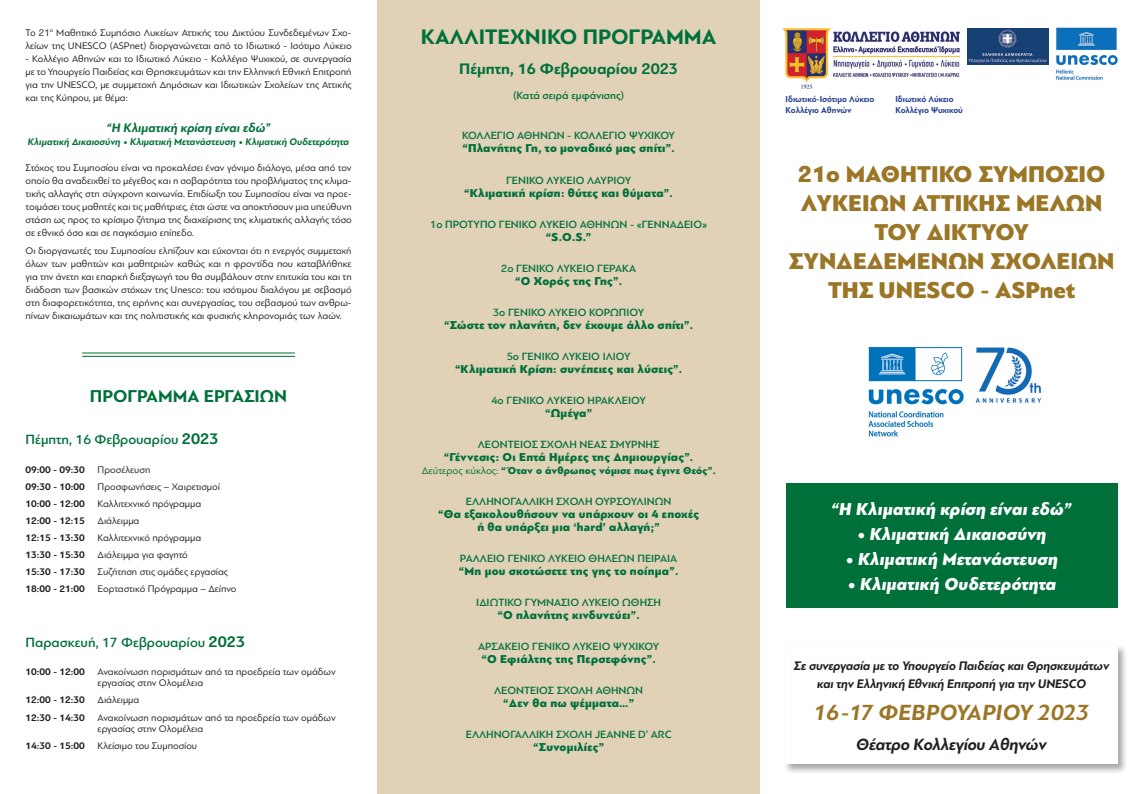
<style>
.page{position:relative;width:1143px;height:794px;background:#fff}
.page>*{position:absolute;margin:0;border:0;box-sizing:border-box;transform-origin:0 0}
.t1{font:900 24px/29px "PF Bague Sans Pro";color:#9a7626;text-align:center}
.t2{font:italic 700 23px "PF Bague Sans Pro";letter-spacing:.01em;color:#9a7626}
.t3{font:700 22px "PF Bague Sans Pro";color:#00703a}
.t4{font:italic 900 18px "PF Bague Sans Pro";letter-spacing:.01em;color:#fff}
.t5{font:700 18px "PF Bague Sans Pro";color:#00703a}
.t6{font:italic 700 17px "PF Bague Sans Pro";letter-spacing:-.015em;color:#231f20}
.t7{font:700 16px "PF Bague Sans Pro";color:#00703a}
.t8{font:500 14px "PF Bague Sans Pro";color:#00703a}
.t9{font:italic 700 13px/18px "PF Bague Sans Pro";letter-spacing:-.01em;color:#231f20;text-align:center}
.t10{font:italic 700 13px "PF Bague Sans Pro";color:#00703a}
.t11{font:900 12px/13px "PF Bague Sans Pro";letter-spacing:.02em;color:#00703a;text-align:center}
.t12{font:500 11px "PF Bague Sans Pro";color:#00703a}
.t13{font:900 10.5px "PF Bague Sans Pro";letter-spacing:.02em;color:#00703a}
.t14{font:10px/13px "PF Bague Sans Pro";color:#231f20}
.t15{font:700 10px "PF Bague Sans Pro";color:#231f20}
.t16{font:italic 700 10px "PF Bague Sans Pro";color:#00703a}
.t17{font:700 9px/10.8px "PF Bague Sans Pro";color:#253f8e;scale:.95 1}
.s1{font-weight:700;font-size:16px}
.s2{font-weight:400}
</style>
<div class="page">
<div style="left:377px;top:0;width:383px;height:794px;background:#e0d1b7"></div>
<img style="left:782px;top:28px;width:179px;height:61px">
<img style="left:1056px;top:28px;width:62px;height:52px">
<div style="left:785px;top:483px;width:332px;height:125px;background:#00703a"></div>
<img style="left:786px;top:647px;width:340px;height:125px">
<div style="left:785px;top:646px;width:332px;height:118px;background:#fff"></div>
<img style="left:967px;top:28px;width:81px;height:37px">
<hr style="left:82px;top:353px;width:213px;height:1px;background:#00703a">
<hr style="left:82px;top:356px;width:213px;height:1px;background:#00703a">
<img style="left:868px;top:347px;width:173px;height:89px">
<p class="t14" style="left:26px;top:26px;width:327px">Το 21<sup>ο</sup> Μαθητικό Συμπόσιο Λυκείων Αττικής του Δικτύου Συνδεδεμένων Σχο&shy;λείων της UNESCΟ (ASPnet) διοργανώνεται από το Ιδιωτικό - Ισότιμο Λύκειο</p>
<p class="t14" style="left:26px;top:52px;width:327px;text-align:justify">- Κολλέγιο Αθηνών και το Ιδιωτικό Λύκειο - Κολλέγιο Ψυχικού, σε συνεργασία με το Υπουργείο Παιδείας και Θρησκευμάτων και την Ελληνική Εθνική Επιτροπή για την UNESCO, με συμμετοχή Δημόσιων και Ιδιωτικών Σχολείων της Αττικής και της Κύπρου, με θέμα:</p>
<h3 class="t10" style="left:107px;top:119px;width:165px">“Η Κλιματική κρίση είναι εδώ”</h3>
<p class="t16" style="left:28px;top:135px;width:323px">Κλιματική ∆ικαιοσύνη • Κλιματική Μετανάστευση • Κλιματική Ουδετερότητα</p>
<p class="t14" style="left:26px;top:161px;width:327px;text-align:justify">Στόχος του Συμποσίου είναι να προκαλέσει έναν γόνιμο διάλογο, μέσα από τον οποίο θα αναδειχθεί το μέγεθος και η σοβαρότητα του προβλήματος της κλιμα&shy;τικής αλλαγής στη σύγχρονη κοινωνία. Επιδίωξη του Συμποσίου είναι να προε&shy;τοιμάσει τους μαθητές και τις μαθήτριες, έτσι ώστε να αποκτήσουν μια υπεύθυνη στάση ως προς το κρίσιμο ζήτημα της διαχείρισης της κλιματικής αλλαγής τόσο σε εθνικό όσο και σε παγκόσμιο επίπεδο.</p>
<p class="t14" style="left:26px;top:244px;width:327px;text-align:justify">Οι διοργανωτές του Συμποσίου ελπίζουν και εύχονται ότι η ενεργός συμμετοχή όλων των μαθητών και μαθητριών καθώς και η φροντίδα που καταβλήθηκε για την άνετη και επαρκή διεξαγωγή του θα συμβάλουν στην επιτυχία του και τη διάδοση των βασικών στόχων της Unesco: του ισότιμου διαλόγου με σεβασμό στη διαφορετικότητα, της ειρήνης και συνεργασίας, του σεβασμού των ανθρω&shy;πίνων δικαιωμάτων και της πολιτιστικής και φυσικής κληρονομιάς των λαών.</p>
<h3 class="t5" style="left:90px;top:385px;width:199px">ΠΡΟΓΡΑΜΜΑ ΕΡΓΑΣΙΩΝ</h3>
<h3 class="t8" style="left:26px;top:431px;width:194px">Πέµπτη, 16 Φεβρουαρίου <span class="s1">2023</span></h3>
<p class="t15" style="left:26px;top:463px;width:61px">09:00 - 09:30</p>
<p class="t14" style="left:98px;top:463px;width:54px">Προσέλευση</p>
<p class="t15" style="left:26px;top:480px;width:61px">09:30 - 10:00</p>
<p class="t14" style="left:98px;top:480px;width:124px">Προσφωνήσεις – Χαιρετισμοί</p>
<p class="t15" style="left:26px;top:497px;width:61px">10:00 - 12:00</p>
<p class="t14" style="left:98px;top:497px;width:105px">Καλλιτεχνικό πρόγραμμα</p>
<p class="t15" style="left:26px;top:514px;width:61px">12:00 - 12:15</p>
<p class="t14" style="left:98px;top:514px;width:43px">Διάλειμμα</p>
<p class="t15" style="left:26px;top:531px;width:61px">12:15 - 13:30</p>
<p class="t14" style="left:98px;top:531px;width:105px">Καλλιτεχνικό πρόγραμμα</p>
<p class="t15" style="left:26px;top:548px;width:61px">13:30 - 15:30</p>
<p class="t14" style="left:98px;top:548px;width:92px">Διάλειμμα για φαγητό</p>
<p class="t15" style="left:26px;top:565px;width:61px">15:30 - 17:30</p>
<p class="t14" style="left:98px;top:565px;width:132px">Συζήτηση στις ομάδες εργασίας</p>
<p class="t15" style="left:26px;top:582px;width:61px">18:00 - 21:00</p>
<p class="t14" style="left:98px;top:582px;width:140px">Εορταστικό Πρόγραμμα – Δείπνο</p>
<h3 class="t8" style="left:26px;top:633px;width:221px">Παρασκευή, 17 Φεβρουαρίου <span class="s1">2023</span></h3>
<p class="t15" style="left:26px;top:665px;width:61px">10:00 - 12:00</p>
<p class="t14" style="left:98px;top:666px;width:240px;line-height:11.5px">Ανακοίνωση πορισμάτων από τα προεδρεία των ομάδων εργασίας στην Ολομέλεια</p>
<p class="t15" style="left:26px;top:694px;width:61px">12:00 - 12:30</p>
<p class="t14" style="left:98px;top:693px;width:43px">Διάλειμμα</p>
<p class="t15" style="left:26px;top:711px;width:61px">12:30 - 14:30</p>
<p class="t14" style="left:98px;top:711px;width:240px;line-height:11.5px">Ανακοίνωση πορισμάτων από τα προεδρεία των ομάδων εργασίας στην Ολομέλεια</p>
<p class="t15" style="left:26px;top:739px;width:61px">14:30 - 15:00</p>
<p class="t14" style="left:98px;top:739px;width:101px">Κλείσιμο του Συμποσίου</p>
<h3 class="t3" style="left:421px;top:24px;width:297px">ΚΑΛΛΙΤΕΧΝΙΚΟ ΠΡΟΓΡΑΜΜΑ</h3>
<h3 class="t7" style="left:459px;top:59px;width:220px">Πέμπτη, 16 Φεβρουαρίου 2023</h3>
<p class="t12" style="left:513px;top:89px;width:112px">(Κατά σειρά εµφάνισης)</p>
<p class="t12" style="left:462px;top:129px;width:214px">ΚΟΛΛΕΓΙΟ ΑΘΗΝΩΝ - ΚΟΛΛΕΓΙΟ ΨΥΧΙΚΟΥ</p>
<p class="t11" style="left:462px;top:142px;width:214px">“Πλανήτης Γη, το µοναδικό µας σπίτι”.</p>
<p class="t12" style="left:506px;top:173px;width:126px">ΓΕΝΙΚΟ ΛΥΚΕΙΟ ΛΑΥΡΙΟΥ</p>
<p class="t11" style="left:464px;top:186px;width:210px">“Κλιµατική κρίση: θύτες και θύµατα”.</p>
<p class="t12" style="left:430px;top:217px;width:278px">1ο ΠΡΟΤΥΠΟ ΓΕΝΙΚΟ ΛΥΚΕΙΟ ΑΘΗΝΩΝ - «ΓΕΝΝΑ∆ΕΙΟ»</p>
<p class="t11" style="left:546px;top:230px;width:47px">“S.O.S.”</p>
<p class="t12" style="left:501px;top:261px;width:136px">2ο ΓΕΝΙΚΟ ΛΥΚΕΙΟ ΓΕΡΑΚΑ</p>
<p class="t11" style="left:515px;top:274px;width:109px">“Ο Χορός της Γης”.</p>
<p class="t12" style="left:493px;top:305px;width:153px">3ο ΓΕΝΙΚΟ ΛΥΚΕΙΟ ΚΟΡΩΠΙΟΥ</p>
<p class="t11" style="left:444px;top:318px;width:251px">“Σώστε τον πλανήτη, δεν έχουµε άλλο σπίτι”.</p>
<p class="t12" style="left:506px;top:349px;width:125px">5ο ΓΕΝΙΚΟ ΛΥΚΕΙΟ ΙΛΙΟΥ</p>
<p class="t11" style="left:455px;top:362px;width:229px">“Κλιµατική Κρίση: συνέπειες και λύσεις”.</p>
<p class="t12" style="left:491px;top:393px;width:156px">4ο ΓΕΝΙΚΟ ΛΥΚΕΙΟ ΗΡΑΚΛΕΙΟΥ</p>
<p class="t11" style="left:545px;top:406px;width:49px">“Ωµέγα”</p>
<p class="t12" style="left:478px;top:437px;width:183px">ΛΕΟΝΤΕΙΟΣ ΣΧΟΛΗ ΝΕΑΣ ΣΜΥΡΝΗΣ</p>
<p class="t11" style="left:444px;top:450px;width:251px">“Γέννεσις: Οι Επτά Ηµέρες της Δηµιουργίας”.</p>
<p class="t13" style="left:421px;top:463px;width:295px"><span class="s2">Δεύτερος κύκλος:</span> “ Όταν ο άνθρωπος νόµισε πως έγινε Θεός”.</p>
<p class="t12" style="left:466px;top:494px;width:207px">ΕΛΛΗΝΟΓΑΛΛΙΚΗ ΣΧΟΛΗ ΟΥΡΣΟΥΛΙΝΩΝ</p>
<p class="t11" style="left:438px;top:507px;width:262px">“Θα εξακολουθήσουν να υπάρχουν οι 4 εποχές ή θα υπάρξει µια ‘hard’ αλλαγή;”</p>
<p class="t12" style="left:460px;top:551px;width:219px">ΡΑΛΛΕΙΟ ΓΕΝΙΚΟ ΛΥΚΕΙΟ ΘΗΛΕΩΝ ΠΕΙΡΑΙΑ</p>
<p class="t11" style="left:459px;top:564px;width:221px">“Μη µου σκοτώσετε της γης το ποίηµα”.</p>
<p class="t12" style="left:476px;top:595px;width:186px">Ι∆ΙΩΤΙΚΟ ΓΥΜΝΑΣΙΟ ΛΥΚΕΙΟ ΩΘΗΣΗ</p>
<p class="t11" style="left:497px;top:608px;width:144px">“Ο πλανήτης κινδυνεύει”.</p>
<p class="t12" style="left:478px;top:639px;width:183px">ΑΡΣΑΚΕΙΟ ΓΕΝΙΚΟ ΛΥΚΕΙΟ ΨΥΧΙΚΟΥ</p>
<p class="t11" style="left:481px;top:652px;width:176px">“Ο Εφιάλτης της Περσεφόνης”.</p>
<p class="t12" style="left:494px;top:683px;width:151px">ΛΕΟΝΤΕΙΟΣ ΣΧΟΛΗ ΑΘΗΝΩΝ</p>
<p class="t11" style="left:503px;top:696px;width:133px">“Δεν θα πω ψέµµατα…”</p>
<p class="t12" style="left:466px;top:727px;width:207px">ΕΛΛΗΝΟΓΑΛΛΙΚΗ ΣΧΟΛΗ JEANNE D’ ARC</p>
<p class="t11" style="left:533px;top:740px;width:72px">“Συνοµιλίες”</p>
<p class="t17" style="left:785px;top:94px;width:95px">Ιδιωτικό-Ισότιμο Λύκειο<br>Κολλέγιο Αθηνών</p>
<p class="t17" style="left:895px;top:94px;width:72px">Ιδιωτικό Λύκειο<br>Κολλέγιο Ψυχικού</p>
<h1 class="t1" style="left:788px;top:160px;width:327px">21o ΜΑΘΗΤΙΚΟ ΣΥΜΠΟΣΙΟ<br>ΛΥΚΕΙΩΝ ΑΤΤΙΚΗΣ ΜΕΛΩΝ<br>ΤΟΥ ΔΙΚΤΥΟΥ<br>ΣΥΝΔΕΔΕΜΕΝΩΝ ΣΧΟΛΕΙΩΝ<br>ΤΗΣ UNESCO - ASPnet</h1>
<h3 class="t4" style="left:831px;top:497px;width:242px">“Η Κλιµατική κρίση είναι εδώ”</h3>
<h3 class="t4" style="left:856px;top:522px;width:192px">• Κλιµατική ∆ικαιοσύνη</h3>
<h3 class="t4" style="left:844px;top:547px;width:215px">• Κλιµατική Μετανάστευση</h3>
<h3 class="t4" style="left:846px;top:572px;width:211px">• Κλιµατική Ουδετερότητα</h3>
<h3 class="t9" style="left:794px;top:657px;width:317px">Σε συνεργασία με το Υπουργείο Παιδείας και Θρησκευμάτων και την Ελληνική Εθνική Επιτροπή για την UNESCO</h3>
<h2 class="t2" style="left:813px;top:698px;width:277px">16-17 ΦΕΒΡΟΥΑΡΙΟΥ 2023</h2>
<h3 class="t6" style="left:856px;top:733px;width:192px">Θέατρο Κολλεγίου Αθηνών</h3>
</div>
